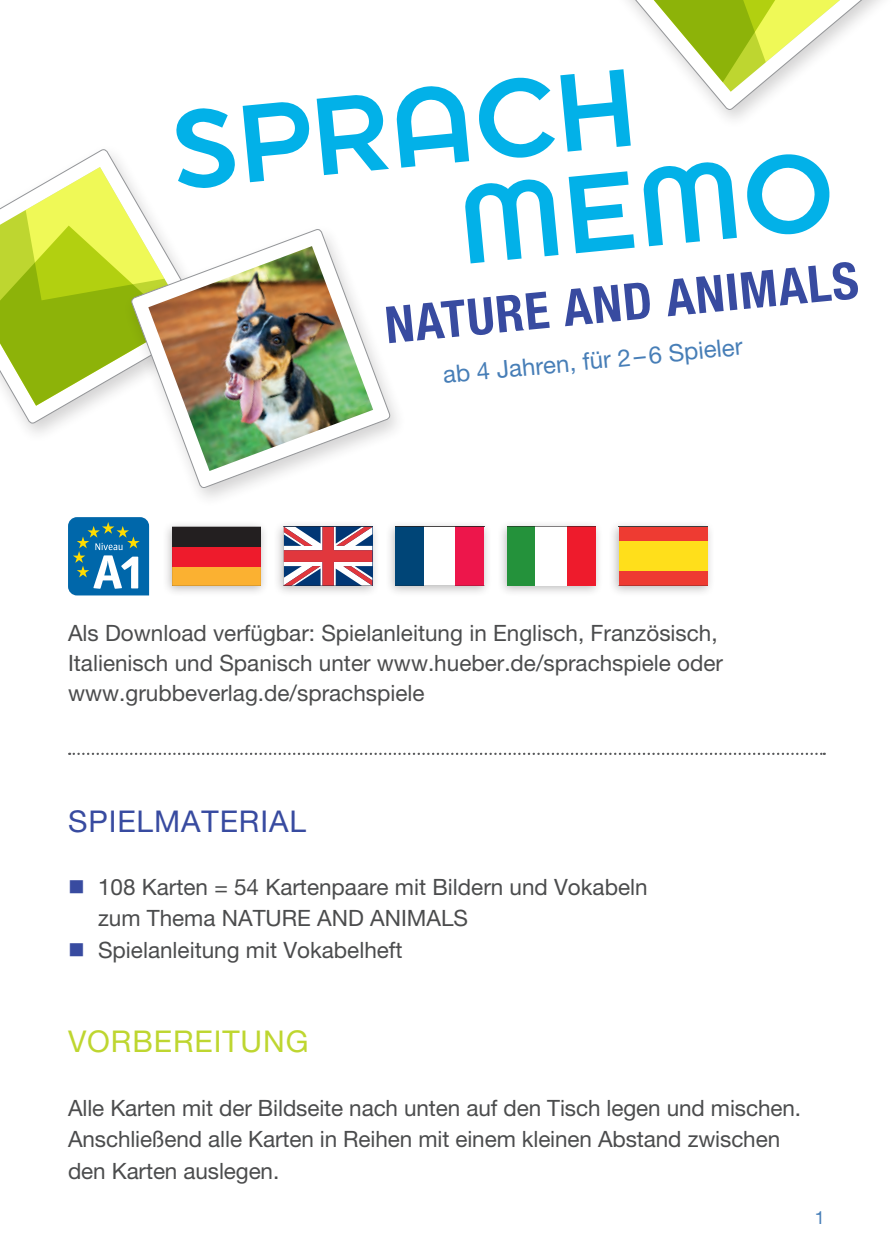
<style>
.page{position:relative;width:893px;height:1259px;background:#fff}
.page>*{position:absolute;margin:0;border:0;box-sizing:border-box;transform-origin:0 0}
.t1{font:122.1px/104.1px "Dessau Pro Drei";color:#02b1e8}
.t2{font:700 condensed 51px "Helvetica Neue";color:#384ba0}
.t3{font:30px "Helvetica Neue";letter-spacing:.03em;color:#384ba0}
.t4{font:30px "Helvetica Neue";letter-spacing:.03em;color:#bed630}
.t5{font:24px "Helvetica Neue";color:#477eb7}
.t6{font:22.5px/31.5px "Helvetica Neue";color:#4b4c4d}
.t7{font:18px "Helvetica Neue";color:#477eb7}
.s1{color:#384ba0}
</style>
<div class="page">
<svg style="left:14px;top:149px;width:108px;height:275px"></svg>
<svg style="left:0;top:167px;width:155px;height:239px"></svg>
<svg style="left:628px;top:0;width:253px;height:111px"></svg>
<div style="left:123px;top:224px;width:285px;height:285px;background:#231f20;opacity:.2"></div>
<svg style="left:131px;top:228px;width:260px;height:261px"></svg>
<img style="left:148px;top:246px;width:225px;height:225px">
<div style="left:608px;top:519px;width:107px;height:78px;background:#231f20;opacity:.3"></div>
<div style="left:619px;top:527px;width:88px;height:14px;background:#ee3b32"></div>
<div style="left:619px;top:541px;width:88px;height:30px;background:#ffdf1b"></div>
<div style="left:619px;top:571px;width:88px;height:15px;background:#ee3b32"></div>
<div style="left:385px;top:519px;width:107px;height:78px;background:#231f20;opacity:.3"></div>
<div style="left:395px;top:527px;width:29px;height:59px;background:#004577"></div>
<div style="left:455px;top:527px;width:29px;height:59px;background:#ed164b"></div>
<div style="left:424px;top:527px;width:31px;height:59px;background:#fff"></div>
<div style="left:496px;top:519px;width:107px;height:78px;background:#231f20;opacity:.3"></div>
<svg style="left:507px;top:527px;width:89px;height:59px"></svg>
<svg style="left:68px;top:517px;width:81px;height:78px;background:#3182ad"></svg>
<div style="left:273px;top:519px;width:107px;height:78px;background:#231f20;opacity:.3"></div>
<svg style="left:286px;top:529px;width:84px;height:55px"></svg>
<div style="left:162px;top:519px;width:107px;height:78px;background:#231f20;opacity:.3"></div>
<div style="left:172px;top:527px;width:89px;height:20px;background:#231f20"></div>
<div style="left:172px;top:566px;width:89px;height:20px;background:#fbb131"></div>
<div style="left:172px;top:547px;width:89px;height:19px;background:#ee1b2c"></div>
<div style="left:172px;top:527px;width:89px;height:59px;border:1px solid #231f20"></div>
<svg style="left:69px;top:752px;width:756px;height:3px"></svg>
<h1 class="t1" style="left:442px;top:72px;width:378px;text-indent:-276px;rotate:-6deg">SPRACH<br>MEMO</h1>
<h2 class="t2" style="left:382px;top:297px;width:477px;rotate:-6deg">NATURE AND ANIMALS</h2>
<p class="t5" style="left:442px;top:362px;width:302px;rotate:-6deg">ab 4 Jahren, für 2–6 Spieler</p>
<p class="t6" style="left:68px;top:618px;width:657px;line-height:30px">Als Download verfügbar: Spielanleitung in Englisch, Französisch,<br>Italienisch und Spanisch unter www.hueber.de/sprachspiele oder www.grubbeverlag.de/sprachspiele</p>
<h3 class="t3" style="left:68px;top:803px;width:240px">SPIELMATERIAL</h3>
<p class="t6" style="left:98px;top:871px;width:551px;text-indent:-30px"><span class="s1">■</span> 108 Karten = 54 Kartenpaare mit Bildern und Vokabeln zum Thema NATURE AND ANIMALS</p>
<p class="t6" style="left:68px;top:934px;width:336px"><span class="s1">■</span> Spielanleitung mit Vokabelheft</p>
<h3 class="t4" style="left:68px;top:1024px;width:242px">VORBEREITUNG</h3>
<p class="t6" style="left:68px;top:1091px;width:734px">Alle Karten mit der Bildseite nach unten auf den Tisch legen und mischen.<br>Anschließend alle Karten in Reihen mit einem kleinen Abstand zwischen den Karten auslegen.</p>
<p class="t7" style="left:815px;top:1207px;width:12px">1</p>
</div>
